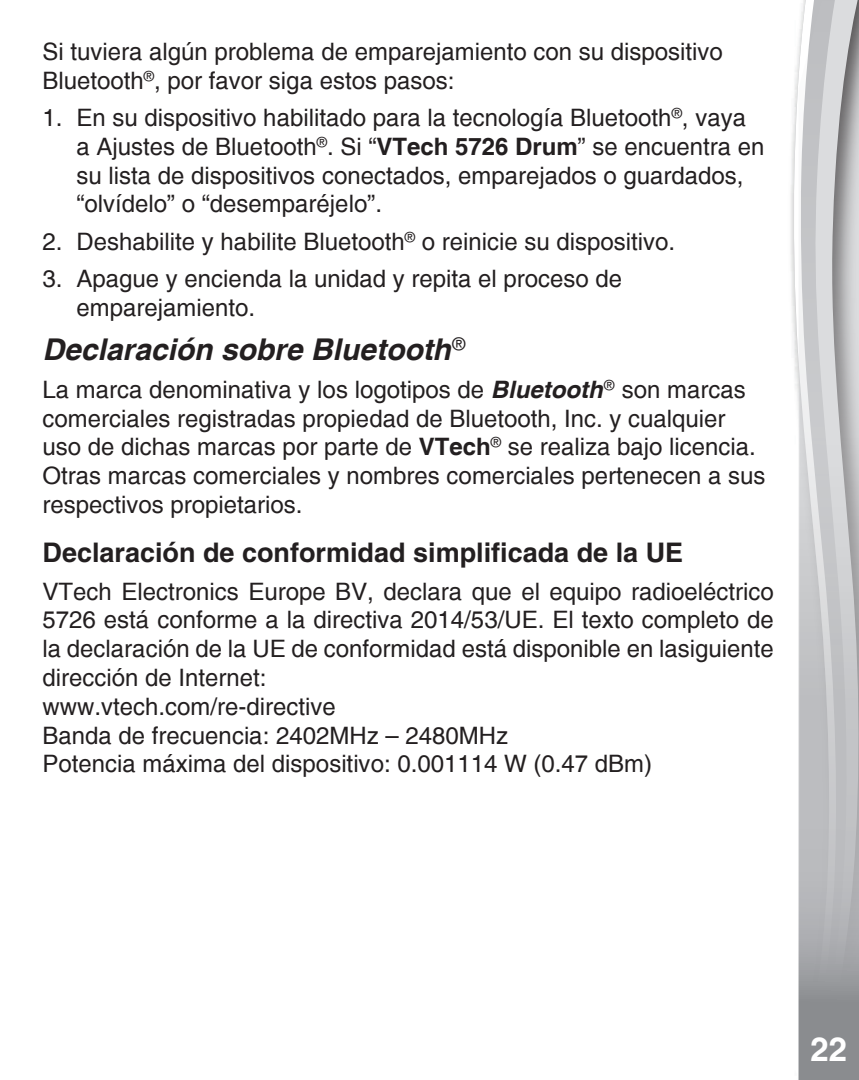
<style>
.page{position:relative;width:859px;height:1080px;background:#fff}
.page>*{position:absolute;margin:0;border:0;box-sizing:border-box;transform-origin:0 0}
.t1{font:700 33px "Helvetica";color:#fff}
.t2{font:700 33px "Helvetica";color:#fff}
.t3{font:italic 700 30px "Helvetica";color:#231f20}
.t4{font:700 27px "Helvetica";color:#231f20}
.t5{font:24px/28.8px "Helvetica";color:#231f20}
.s1{font-weight:700}
.s2{font-weight:700;font-style:italic}
</style>
<div class="page">
<div style="left:787px;top:0;width:72px;height:1080px;background:#231f20;opacity:.75"></div>
<svg style="left:793px;top:0;width:5px;height:1080px"></svg>
<svg style="left:798px;top:0;width:61px;height:1080px;background:#bebfc1"></svg>
<p class="t5" style="left:43px;top:37px;width:682px">Si tuviera algún problema de emparejamiento con su dispositivo<br>Bluetooth<sup>®</sup>, por favor siga estos pasos:</p>
<p class="t5" style="left:77px;top:103px;width:689px;text-indent:-34px">1. En su dispositivo habilitado para la tecnología Bluetooth<sup>®</sup>, vaya a Ajustes de Bluetooth<sup>®</sup>. Si “<span class="s1">VTech 5726 Drum</span>” se encuentra en su lista de dispositivos conectados, emparejados o guardados, “olvídelo” o “desemparéjelo”.</p>
<p class="t5" style="left:43px;top:227px;width:634px">2. Deshabilite y habilite Bluetooth<sup>®</sup> o reinicie su dispositivo.</p>
<p class="t5" style="left:77px;top:264px;width:547px;text-indent:-34px">3. Apague y encienda la unidad y repita el proceso de emparejamiento.</p>
<p class="t3" style="left:43px;top:331px;width:424px">Declaración sobre Bluetooth<sup>®</sup></p>
<p class="t5" style="left:43px;top:375px;width:724px">La marca denominativa y los logotipos de <span class="s2">Bluetooth</span><sup>®</sup> son marcas comerciales registradas propiedad de Bluetooth, Inc. y cualquier uso de dichas marcas por parte de <span class="s1">VTech</span><sup>®</sup> se realiza bajo licencia.<br>Otras marcas comerciales y nombres comerciales pertenecen a sus respectivos propietarios.</p>
<p class="t4" style="left:43px;top:536px;width:642px">Declaración de conformidad simplificada de la UE</p>
<p class="t5" style="left:43px;top:577px;width:733px">VTech Electronics Europe BV, declara que el equipo radioeléctrico 5726 está conforme a la directiva 2014/53/UE. El texto completo de la declaración de la UE de conformidad está disponible en lasiguiente dirección de Internet:<br>www.vtech.com/re-directive<br>Banda de frecuencia: 2402MHz – 2480MHz<br>Potencia máxima del dispositivo: 0.001114 W (0.47 dBm)</p>
<h1 class="t1" style="left:812px;top:1021px;width:40px">22<sup>22</sup></h1>
<h1 class="t2" style="left:810px;top:1029px;width:38px">22</h1>
</div>
